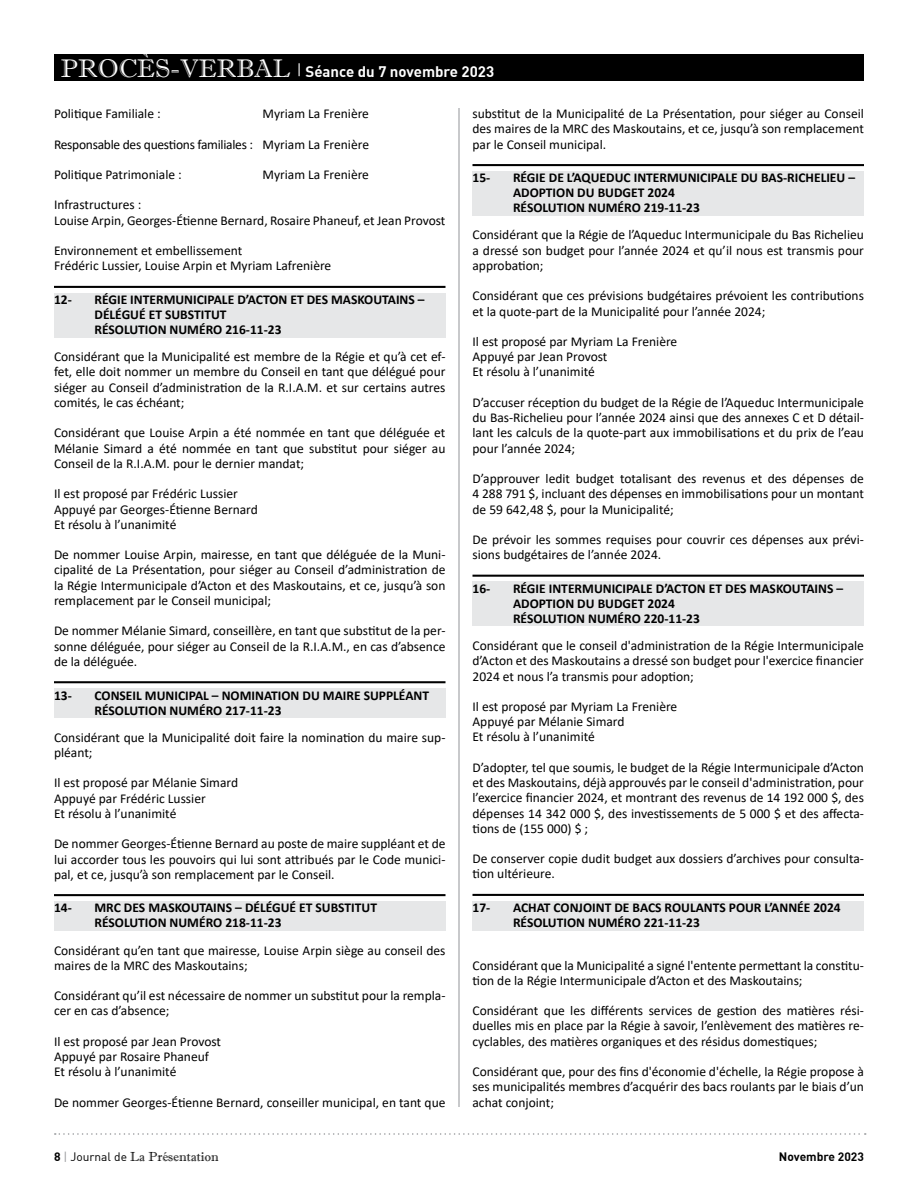
<style>
.page{position:relative;width:918px;height:1188px;background:#fff}
.page>*{position:absolute;margin:0;border:0;box-sizing:border-box;transform-origin:0 0}
.t1{font:700 15px "DIN";color:#fff}
.t2{font:13.5px/15.3px "Calibri";color:#000}
.t3{font:700 13.5px/15px "Calibri";color:#000}
.t4{font:13.5px "Calibri";letter-spacing:-.02em;color:#000}
.t5{font:13.2px "Imprint MT Shadow";color:#000}
.t6{font:700 12px "DIN";color:#000}
.s1{font-family:"Imprint MT Shadow";font-weight:400;font-size:25.5px}
.s2{font-weight:400}
.s3{font-family:"DIN";font-weight:700;font-size:12px}
.s4{font-family:"DIN";font-size:12px;color:#939598}
.s5{font-family:"DIN";font-size:12px}
</style>
<div class="page">
<svg style="left:55px;top:1133px;width:811px;height:2px"></svg>
<hr style="left:459px;top:108px;width:1px;height:999px;background:#939598">
<div style="left:54px;top:54px;width:810px;height:27px;background:#000"></div>
<div style="left:54px;top:293px;width:392px;height:45px;background:#e6e7e8"></div>
<hr style="left:54px;top:286px;width:392px;height:2px;background:#000">
<div style="left:54px;top:688px;width:392px;height:30px;background:#e6e7e8"></div>
<hr style="left:54px;top:681px;width:392px;height:2px;background:#000">
<div style="left:54px;top:901px;width:392px;height:30px;background:#e6e7e8"></div>
<hr style="left:54px;top:894px;width:392px;height:2px;background:#000">
<div style="left:472px;top:171px;width:392px;height:45px;background:#e6e7e8"></div>
<hr style="left:472px;top:164px;width:392px;height:2px;background:#000">
<div style="left:472px;top:581px;width:392px;height:45px;background:#e6e7e8"></div>
<hr style="left:472px;top:575px;width:392px;height:2px;background:#000">
<div style="left:472px;top:901px;width:392px;height:30px;background:#e6e7e8"></div>
<hr style="left:472px;top:894px;width:392px;height:2px;background:#000">
<p class="t1" style="left:61px;top:61px;width:435px"><span class="s1">PROCÈS-VERBAL</span> <span class="s2">|</span> Séance du 7 novembre 2023</p>
<p class="t2" style="left:54px;top:106px;width:108px">Politique Familiale :</p>
<p class="t2" style="left:262px;top:106px;width:108px">Myriam La Frenière</p>
<p class="t4" style="left:54px;top:135px;width:317px">Responsable des questions familiales : Myriam La Frenière</p>
<p class="t2" style="left:54px;top:167px;width:129px">Politique Patrimoniale :</p>
<p class="t2" style="left:262px;top:167px;width:108px">Myriam La Frenière</p>
<p class="t2" style="left:54px;top:197px;width:393px">Infrastructures :<br>Louise Arpin, Georges-Étienne Bernard, Rosaire Phaneuf, et Jean Provost</p>
<p class="t2" style="left:54px;top:243px;width:279px">Environnement et embellissement<br>Frédéric Lussier, Louise Arpin et Myriam Lafrenière</p>
<p class="t3" style="left:54px;top:292px;width:19px">12-</p>
<p class="t3" style="left:94px;top:292px;width:332px">RÉGIE INTERMUNICIPALE D’ACTON ET DES MASKOUTAINS –<br>DÉLÉGUÉ ET SUBSTITUT<br>RÉSOLUTION NUMÉRO 216-11-23</p>
<p class="t2" style="left:54px;top:349px;width:393px;text-align:justify">Considérant que la Municipalité est membre de la Régie et qu’à cet ef&shy;fet, elle doit nommer un membre du Conseil en tant que délégué pour siéger au Conseil d’administration de la R.I.A.M. et sur certains autres comités, le cas échéant;</p>
<p class="t2" style="left:54px;top:425px;width:393px;text-align:justify">Considérant que Louise Arpin a été nommée en tant que déléguée et Mélanie Simard a été nommée en tant que substitut pour siéger au Conseil de la R.I.A.M. pour le dernier mandat;</p>
<p class="t2" style="left:54px;top:486px;width:205px">Il est proposé par Frédéric Lussier<br>Appuyé par Georges-Étienne Bernard<br>Et résolu à l’unanimité</p>
<p class="t2" style="left:54px;top:547px;width:393px;text-align:justify">De nommer Louise Arpin, mairesse, en tant que déléguée de la Muni&shy;cipalité de La Présentation, pour siéger au Conseil d’administration de la Régie Intermunicipale d’Acton et des Maskoutains, et ce, jusqu’à son remplacement par le Conseil municipal;</p>
<p class="t2" style="left:54px;top:623px;width:393px;text-align:justify">De nommer Mélanie Simard, conseillère, en tant que substitut de la per&shy;sonne déléguée, pour siéger au Conseil de la R.I.A.M., en cas d’absence de la déléguée.</p>
<p class="t3" style="left:54px;top:687px;width:19px">13-</p>
<p class="t3" style="left:94px;top:687px;width:336px">CONSEIL MUNICIPAL – NOMINATION DU MAIRE SUPPLÉANT<br>RÉSOLUTION NUMÉRO 217-11-23</p>
<p class="t2" style="left:54px;top:729px;width:393px">Considérant que la Municipalité doit faire la nomination du maire sup&shy;pléant;</p>
<p class="t2" style="left:54px;top:775px;width:186px">Il est proposé par Mélanie Simard<br>Appuyé par Frédéric Lussier<br>Et résolu à l’unanimité</p>
<p class="t2" style="left:54px;top:836px;width:393px;text-align:justify">De nommer Georges-Étienne Bernard au poste de maire suppléant et de lui accorder tous les pouvoirs qui lui sont attribués par le Code munici&shy;pal, et ce, jusqu’à son remplacement par le Conseil.</p>
<p class="t3" style="left:54px;top:900px;width:19px">14-</p>
<p class="t3" style="left:94px;top:900px;width:284px">MRC DES MASKOUTAINS – DÉLÉGUÉ ET SUBSTITUT<br>RÉSOLUTION NUMÉRO 218-11-23</p>
<p class="t2" style="left:54px;top:942px;width:393px">Considérant qu’en tant que mairesse, Louise Arpin siège au conseil des maires de la MRC des Maskoutains;</p>
<p class="t2" style="left:54px;top:988px;width:393px">Considérant qu’il est nécessaire de nommer un substitut pour la rempla&shy;cer en cas d’absence;</p>
<p class="t2" style="left:54px;top:1033px;width:169px">Il est proposé par Jean Provost<br>Appuyé par Rosaire Phaneuf<br>Et résolu à l’unanimité</p>
<p class="t2" style="left:54px;top:1094px;width:393px">De nommer Georges-Étienne Bernard, conseiller municipal, en tant que</p>
<p class="t2" style="left:472px;top:106px;width:393px;text-align:justify">substitut de la Municipalité de La Présentation, pour siéger au Conseil des maires de la MRC des Maskoutains, et ce, jusqu’à son remplacement par le Conseil municipal.</p>
<p class="t3" style="left:472px;top:170px;width:19px">15-</p>
<p class="t3" style="left:513px;top:170px;width:344px">RÉGIE DE L’AQUEDUC INTERMUNICIPALE DU BAS-RICHELIEU –<br>ADOPTION DU BUDGET 2024<br>RÉSOLUTION NUMÉRO 219-11-23</p>
<p class="t2" style="left:472px;top:227px;width:393px;text-align:justify">Considérant que la Régie de l’Aqueduc Intermunicipale du Bas Richelieu a dressé son budget pour l’année 2024 et qu’il nous est transmis pour approbation;</p>
<p class="t2" style="left:472px;top:288px;width:393px">Considérant que ces prévisions budgétaires prévoient les contributions et la quote-part de la Municipalité pour l’année 2024;</p>
<p class="t2" style="left:472px;top:334px;width:206px">Il est proposé par Myriam La Frenière<br>Appuyé par Jean Provost<br>Et résolu à l’unanimité</p>
<p class="t2" style="left:472px;top:394px;width:393px;text-align:justify">D’accuser réception du budget de la Régie de l’Aqueduc Intermunicipale du Bas-Richelieu pour l’année 2024 ainsi que des annexes C et D détail&shy;lant les calculs de la quote-part aux immobilisations et du prix de l’eau pour l’année 2024;</p>
<p class="t2" style="left:472px;top:471px;width:393px;text-align:justify">D’approuver ledit budget totalisant des revenus et des dépenses de 4 288 791 $, incluant des dépenses en immobilisations pour un montant de 59 642,48 $, pour la Municipalité;</p>
<p class="t2" style="left:472px;top:532px;width:393px">De prévoir les sommes requises pour couvrir ces dépenses aux prévi&shy;sions budgétaires de l’année 2024.</p>
<p class="t3" style="left:472px;top:581px;width:19px">16-</p>
<p class="t3" style="left:513px;top:581px;width:332px">RÉGIE INTERMUNICIPALE D’ACTON ET DES MASKOUTAINS –<br>ADOPTION DU BUDGET 2024<br>RÉSOLUTION NUMÉRO 220-11-23</p>
<p class="t2" style="left:472px;top:638px;width:393px;text-align:justify">Considérant que le conseil d'administration de la Régie Intermunicipale d’Acton et des Maskoutains a dressé son budget pour l'exercice financier 2024 et nous l’a transmis pour adoption;</p>
<p class="t2" style="left:472px;top:699px;width:206px">Il est proposé par Myriam La Frenière<br>Appuyé par Mélanie Simard<br>Et résolu à l’unanimité</p>
<p class="t2" style="left:472px;top:759px;width:393px;text-align:justify">D’adopter, tel que soumis, le budget de la Régie Intermunicipale d’Acton et des Maskoutains, déjà approuvés par le conseil d'administration, pour l’exercice financier 2024, et montrant des revenus de 14 192 000 $, des dépenses 14 342 000 $, des investissements de 5 000 $ et des affecta&shy;tions de (155 000) $ ;</p>
<p class="t2" style="left:472px;top:851px;width:393px">De conserver copie dudit budget aux dossiers d’archives pour consulta&shy;tion ultérieure.</p>
<p class="t3" style="left:472px;top:900px;width:19px">17-</p>
<p class="t3" style="left:513px;top:900px;width:329px">ACHAT CONJOINT DE BACS ROULANTS POUR L’ANNÉE 2024<br>RÉSOLUTION NUMÉRO 221-11-23</p>
<p class="t2" style="left:472px;top:957px;width:393px">Considérant que la Municipalité a signé l'entente permettant la constitu&shy;tion de la Régie Intermunicipale d’Acton et des Maskoutains;</p>
<p class="t2" style="left:472px;top:1003px;width:393px;text-align:justify">Considérant que les différents services de gestion des matières rési&shy;duelles mis en place par la Régie à savoir, l’enlèvement des matières re&shy;cyclables, des matières organiques et des résidus domestiques;</p>
<p class="t2" style="left:472px;top:1064px;width:393px;text-align:justify">Considérant que, pour des fins d'économie d'échelle, la Régie propose à ses municipalités membres d’acquérir des bacs roulants par le biais d’un achat conjoint;</p>
<p class="t5" style="left:54px;top:1149px;width:166px"><span class="s3">8</span> <span class="s4">|</span> <span class="s5">Journal de</span> La Présentation</p>
<p class="t6" style="left:779px;top:1149px;width:87px">Novembre 2023</p>
</div>
